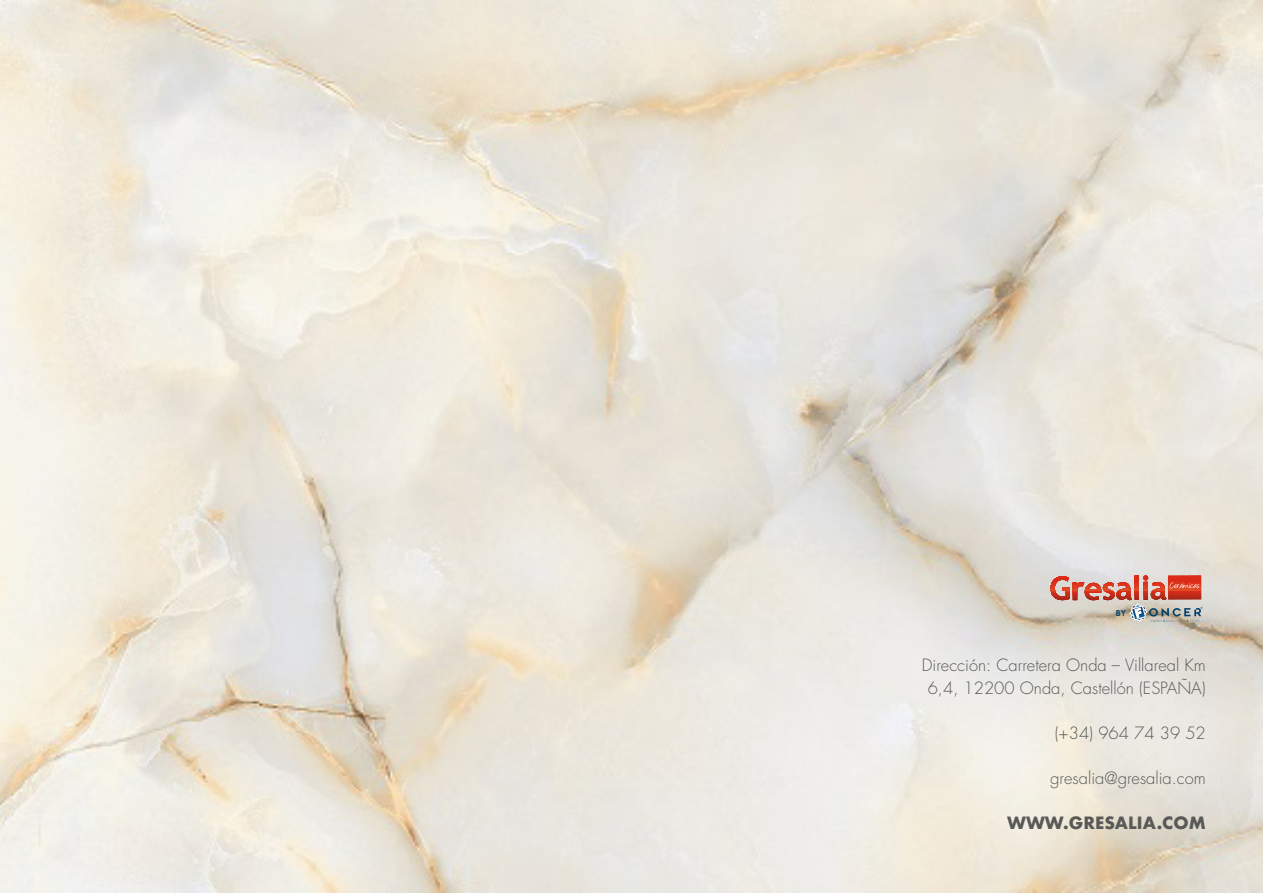
<style>
.page{position:relative;width:1263px;height:893px;background:#fff}
.page>*{position:absolute;margin:0;border:0;box-sizing:border-box;transform-origin:0 0}
.t1{font:300 16.5px/22.5px "Futura";color:#595958;text-align:center}
.t2{font:700 16.5px "Futura";color:#595958}
.t3{font:600 8.85px "Futura PT";color:#00416b}
</style>
<div class="page">
<img style="left:0;top:0;width:1263px;height:893px">
<svg style="left:1168px;top:575px;width:33px;height:1px"></svg>
<img style="left:1050px;top:576px;width:152px;height:46px">
<p class="t3" style="left:1116px;top:608px;width:12px">BY</p>
<p class="t1" style="left:922px;top:654px;width:286px">Dirección: Carretera Onda – Villareal Km<br>6,4, 12200 Onda, Castellón (ESPAÑA)</p>
<p class="t1" style="left:1055px;top:722px;width:153px">(+34) 964 74 39 52</p>
<p class="t1" style="left:1050px;top:767px;width:157px">gresalia@gresalia.com</p>
<p class="t2" style="left:1007px;top:810px;width:200px">WWW.GRESALIA.COM</p>
</div>
